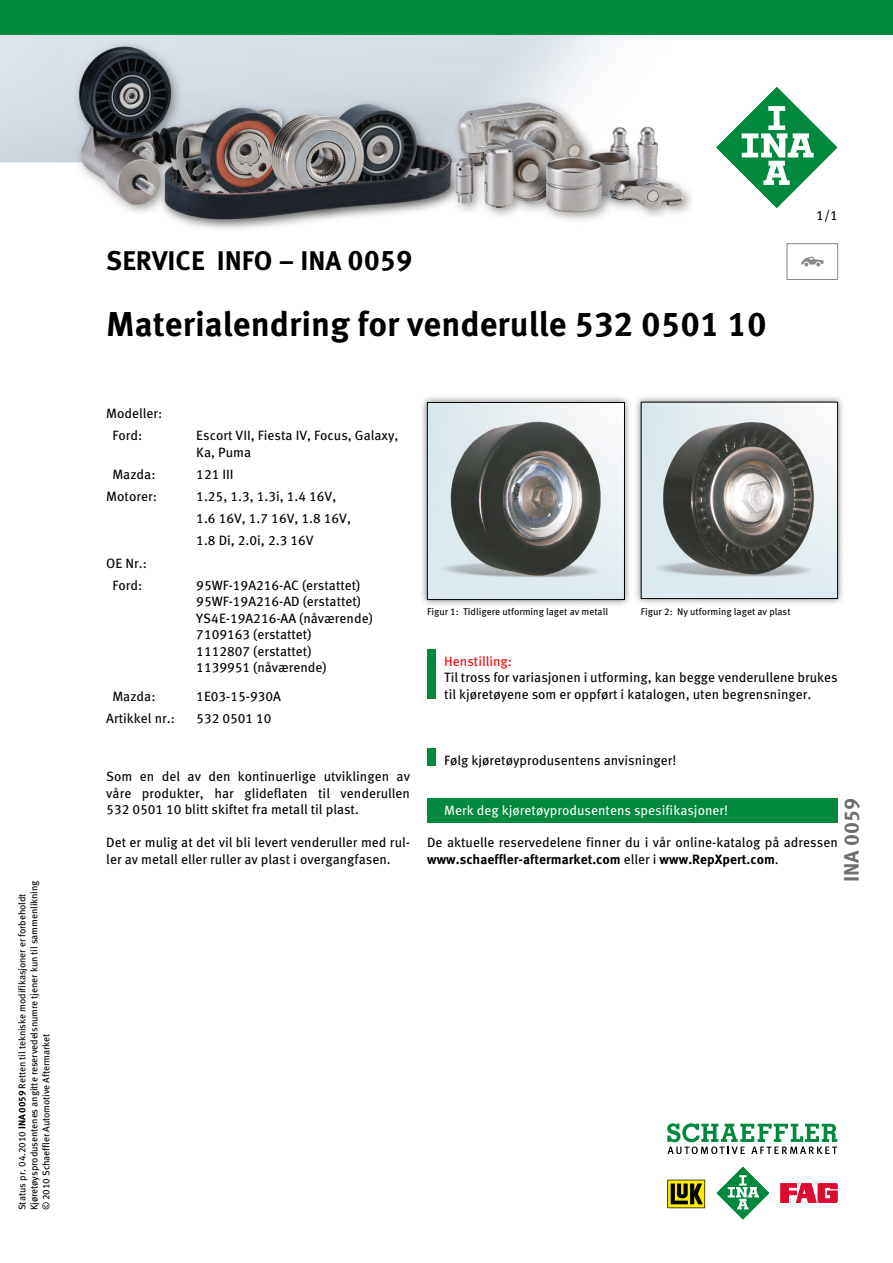
<style>
.page{position:relative;width:893px;height:1263px;background:#fff}
.page>*{position:absolute;margin:0;border:0;box-sizing:border-box;transform-origin:0 0}
.t1{font:700 34.5px "Meta Pro";color:#000}
.t2{font:700 27px "Meta Pro";color:#000}
.t3{font:700 21px "Meta Pro";color:#706f6f}
.t4{font:13.5px/16.5px "Meta Pro";color:#000}
.t5{font:13.5px "Meta Pro";color:#fff}
.t6{font:13.5px "Meta Pro";color:#f00}
.t7{font:9.75px/12px "Meta Pro";letter-spacing:-.01em;color:#000}
.s1{font-weight:700}
.s2{font-size:28.5px}
</style>
<div class="page">
<div style="left:419px;top:394px;width:214px;height:214px;background:#000;opacity:.5"></div>
<img style="left:429px;top:404px;width:194px;height:194px">
<div style="left:427px;top:402px;width:198px;height:198px;border:1px solid #000"></div>
<div style="left:633px;top:394px;width:212px;height:212px;background:#000;opacity:.5"></div>
<img style="left:643px;top:404px;width:193px;height:193px">
<div style="left:641px;top:402px;width:197px;height:197px;border:1px solid #000"></div>
<div style="left:427px;top:649px;width:9px;height:50px;background:#00893e"></div>
<div style="left:427px;top:798px;width:411px;height:25px;background:#00893e"></div>
<div style="left:427px;top:748px;width:9px;height:17px;background:#00893e"></div>
<img style="left:0;top:34px;width:893px;height:195px">
<svg style="left:667px;top:1180px;width:38px;height:28px"></svg>
<svg style="left:781px;top:1183px;width:56px;height:19px"></svg>
<svg style="left:716px;top:1166px;width:54px;height:54px"></svg>
<svg style="left:667px;top:1123px;width:170px;height:31px"></svg>
<svg style="left:715px;top:85px;width:124px;height:124px"></svg>
<div style="left:0;top:0;width:893px;height:34px;background:#00893e"></div>
<div style="left:787px;top:243px;width:51px;height:37px;border:1px solid #878787"></div>
<svg style="left:801px;top:257px;width:23px;height:9px"></svg>
<p class="t7" style="left:15px;top:1210px;width:332px;rotate:-90deg">Status pr. 04.2010 <span class="s1">INA 0059</span> Retten til tekniske modifikasjoner er forbeholdt<br>Kjøretøysprodusentenes angitte reservedelsnumre tjener kun til sammenlikning © 2010 Schaeffler Automotive Aftermarket</p>
<h2 class="t2" style="left:106px;top:239px;width:308px">SERVICE INFO – INA <span class="s2">0059</span></h2>
<h1 class="t1" style="left:106px;top:297px;width:662px">Materialendring for venderulle 532 0501 10</h1>
<p class="t4" style="left:112px;top:401px;width:52px;line-height:22.2px;text-indent:-6px">Modeller:<br>Ford:</p>
<p class="t4" style="left:196px;top:426px;width:204px">Escort VII, Fiesta IV, Focus, Galaxy,<br>Ka, Puma</p>
<p class="t4" style="left:816px;top:206px;width:23px">1/1</p>
<p class="t4" style="left:112px;top:465px;width:45px">Mazda:</p>
<p class="t4" style="left:196px;top:465px;width:39px">121 III</p>
<p class="t4" style="left:106px;top:487px;width:52px">Motorer:</p>
<p class="t4" style="left:196px;top:484px;width:156px;line-height:22.2px">1.25, 1.3, 1.3i, 1.4 16V,<br>1.6 16V, 1.7 16V, 1.8 16V,<br>1.8 Di, 2.0i, 2.3 16V</p>
<p class="t4" style="left:106px;top:551px;width:42px;line-height:22.2px;text-align:center">OE Nr.:<br>Ford:</p>
<p class="t4" style="left:196px;top:576px;width:178px">95WF-19A216-AC (erstattet)<br>95WF-19A216-AD (erstattet)<br>YS4E-19A216-AA (nåværende)<br>7109163 (erstattet)<br>1112807 (erstattet)<br>1139951 (nåværende)</p>
<p class="t4" style="left:112px;top:687px;width:45px">Mazda:</p>
<p class="t4" style="left:196px;top:687px;width:86px">1E03-15-930A</p>
<p class="t4" style="left:106px;top:709px;width:70px">Artikkel nr.:</p>
<p class="t4" style="left:196px;top:709px;width:77px">532 0501 10</p>
<p class="t4" style="left:106px;top:767px;width:305px;text-align:justify">Som en del av den kontinuerlige utviklingen av våre produkter, har glideflaten til venderullen 532 0501 10 blitt skiftet fra metall til plast.</p>
<p class="t4" style="left:106px;top:833px;width:305px">Det er mulig at det vil bli levert venderuller med rul&shy;ler av metall eller ruller av plast i overgangfasen.</p>
<p class="t7" style="left:427px;top:605px;width:183px">Figur 1: Tidligere utforming laget av metall</p>
<p class="t7" style="left:641px;top:605px;width:151px">Figur 2: Ny utforming laget av plast</p>
<p class="t6" style="left:444px;top:651px;width:69px">Henstilling:</p>
<p class="t4" style="left:444px;top:668px;width:395px">Til tross for variasjonen i utforming, kan begge venderullene brukes til kjøretøyene som er oppført i katalogen, uten begrensninger.</p>
<p class="t4" style="left:444px;top:751px;width:234px">Følg kjøretøyprodusentens anvisninger!</p>
<h3 class="t3" style="left:835px;top:882px;width:86px;rotate:-90deg">INA 0059</h3>
<p class="t5" style="left:444px;top:800px;width:285px">Merk deg kjøretøyprodusentens spesifikasjoner!</p>
<p class="t4" style="left:427px;top:833px;width:412px">De aktuelle reservedelene finner du i vår online-katalog på adressen <span class="s1">www.schaeffler-aftermarket.com</span> eller i <span class="s1">www.RepXpert.com</span>.</p>
</div>
